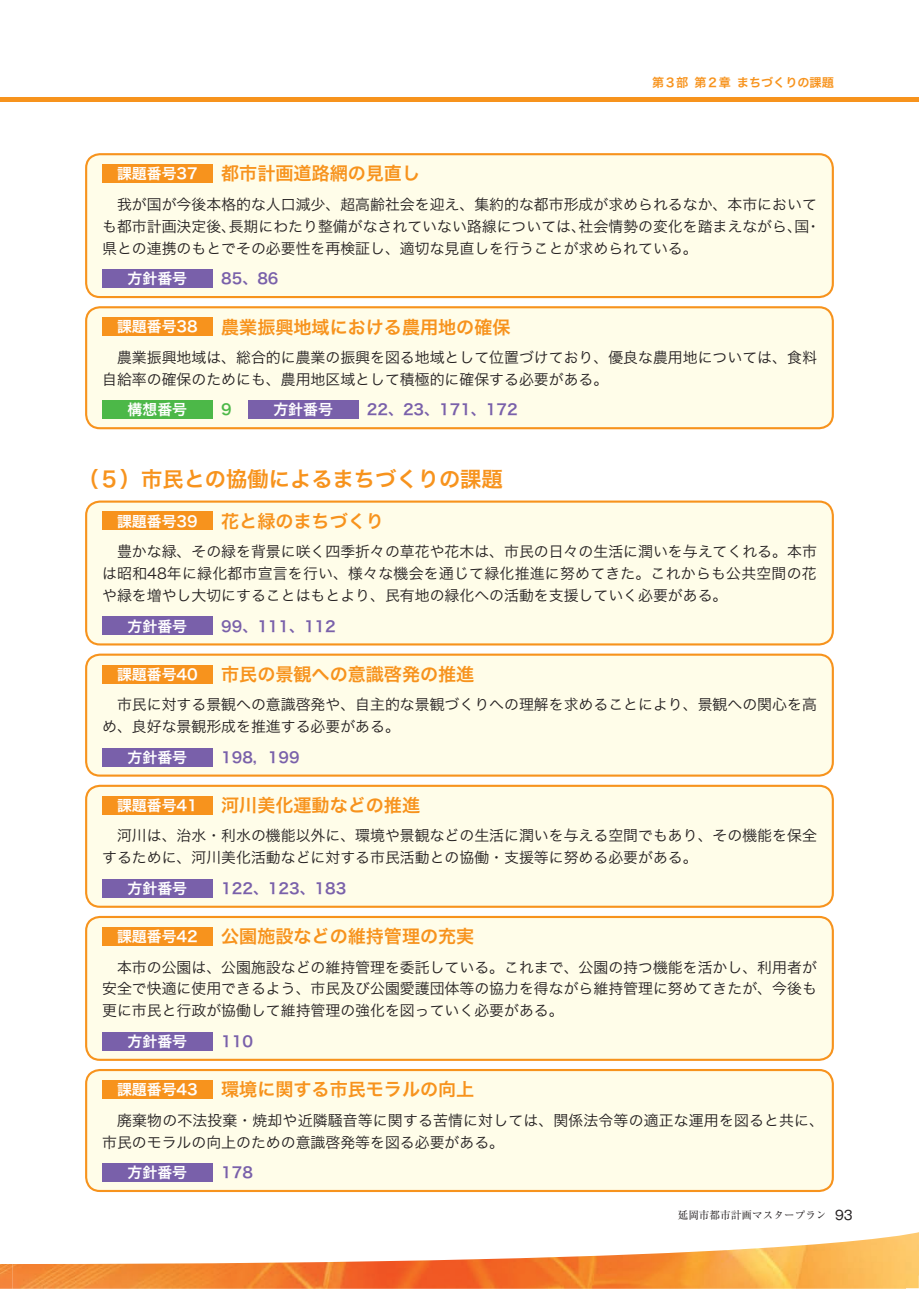
<style>
.page{position:relative;width:919px;height:1289px;background:#fff}
.page>*{position:absolute;margin:0;border:0;box-sizing:border-box;transform-origin:0 0}
.t1{font:21.3px "Hira Kaku Pro W6";color:#f7931d}
.t2{font:18px "Hira Kaku Pro W6";color:#f7931d}
.t3{font:14.85px/21.9px "Hira Kaku Pro W3";color:#231f20}
.t4{font:14.85px "Hira Kaku Pro W6";color:#fff}
.t5{font:14.85px "Hira Kaku Pro W6";color:#7960aa}
.t6{font:14.85px "Hira Kaku Pro W6";color:#4cb848}
.t7{font:12.15px "Hira Kaku Pro W6";color:#f7931d}
.t8{font:10.65px "Ryumin Pro";color:#231f20}
.s1{font-family:"Gothic MB101 Pro";font-size:12.75px}
</style>
<div class="page">
<img style="left:0;top:1264px;width:13px;height:24px">
<img style="left:13px;top:1232px;width:905px;height:56px">
<svg style="left:906px;top:1275px;width:13px;height:14px"></svg>
<hr style="left:0;top:98px;width:13px;height:4px;background:#f7931d">
<hr style="left:13px;top:98px;width:905px;height:4px;background:#f7931d">
<div style="left:86px;top:154px;width:746px;height:143px;background:#fffde9;border-radius:14px"></div>
<div style="left:85px;top:153px;width:748px;height:145px;border:2px solid #f7931d;border-radius:14px"></div>
<div style="left:102px;top:164px;width:111px;height:19px;background:#f7931d"></div>
<div style="left:102px;top:269px;width:111px;height:19px;background:#7960aa"></div>
<div style="left:86px;top:307px;width:746px;height:121px;background:#fffde9;border-radius:14px"></div>
<div style="left:85px;top:306px;width:748px;height:123px;border:2px solid #f7931d;border-radius:14px"></div>
<div style="left:102px;top:317px;width:111px;height:19px;background:#f7931d"></div>
<div style="left:102px;top:400px;width:111px;height:19px;background:#4cb848"></div>
<div style="left:248px;top:400px;width:110px;height:19px;background:#7960aa"></div>
<div style="left:86px;top:501px;width:746px;height:143px;background:#fffde9;border-radius:14px"></div>
<div style="left:85px;top:500px;width:748px;height:145px;border:2px solid #f7931d;border-radius:14px"></div>
<div style="left:102px;top:511px;width:111px;height:19px;background:#f7931d"></div>
<div style="left:102px;top:616px;width:111px;height:19px;background:#7960aa"></div>
<div style="left:86px;top:654px;width:746px;height:121px;background:#fffde9;border-radius:14px"></div>
<div style="left:85px;top:653px;width:748px;height:123px;border:2px solid #f7931d;border-radius:14px"></div>
<div style="left:102px;top:664px;width:111px;height:19px;background:#f7931d"></div>
<div style="left:102px;top:747px;width:111px;height:19px;background:#7960aa"></div>
<div style="left:86px;top:785px;width:746px;height:121px;background:#fffde9;border-radius:14px"></div>
<div style="left:85px;top:784px;width:748px;height:123px;border:2px solid #f7931d;border-radius:14px"></div>
<div style="left:102px;top:795px;width:111px;height:19px;background:#f7931d"></div>
<div style="left:102px;top:878px;width:111px;height:19px;background:#7960aa"></div>
<div style="left:86px;top:1069px;width:746px;height:121px;background:#fffde9;border-radius:14px"></div>
<div style="left:85px;top:1068px;width:748px;height:123px;border:2px solid #f7931d;border-radius:14px"></div>
<div style="left:102px;top:1079px;width:111px;height:19px;background:#f7931d"></div>
<div style="left:102px;top:1163px;width:111px;height:18px;background:#7960aa"></div>
<div style="left:86px;top:917px;width:746px;height:142px;background:#fffde9;border-radius:14px"></div>
<div style="left:85px;top:915px;width:748px;height:145px;border:2px solid #f7931d;border-radius:14px"></div>
<div style="left:102px;top:927px;width:111px;height:18px;background:#f7931d"></div>
<div style="left:102px;top:1031px;width:111px;height:19px;background:#7960aa"></div>
<p class="t7" style="left:652px;top:72px;width:183px">第３部 第２章 まちづくりの課題</p>
<p class="t4" style="left:117px;top:160px;width:82px">課題番号37</p>
<p class="t2" style="left:221px;top:157px;width:200px">都市計画道路網の見直し</p>
<p class="t3" style="left:102px;top:192px;width:720px">　我が国が今後本格的な人口減少、超高齢社会を迎え、集約的な都市形成が求められるなか、本市においても都市計画決定後、長期にわたり整備がなされていない路線については、社会情勢の変化を踏まえながら、国・県との連携のもとでその必要性を再検証し、適切な見直しを行うことが求められている。</p>
<p class="t4" style="left:128px;top:265px;width:61px">方針番号</p>
<p class="t5" style="left:221px;top:265px;width:59px">85、86</p>
<p class="t4" style="left:117px;top:313px;width:82px">課題番号38</p>
<p class="t2" style="left:221px;top:310px;width:291px">農業振興地域における農用地の確保</p>
<p class="t3" style="left:102px;top:345px;width:716px">　農業振興地域は、総合的に農業の振興を図る地域として位置づけており、優良な農用地については、食料自給率の確保のためにも、農用地区域として積極的に確保する必要がある。</p>
<p class="t4" style="left:273px;top:396px;width:61px">方針番号</p>
<p class="t5" style="left:367px;top:396px;width:152px">22、23、171、172</p>
<p class="t4" style="left:128px;top:396px;width:61px">構想番号</p>
<p class="t6" style="left:221px;top:396px;width:12px">9</p>
<p class="t1" style="left:77px;top:460px;width:427px">（５）市民との協働によるまちづくりの課題</p>
<p class="t4" style="left:117px;top:507px;width:82px">課題番号39</p>
<p class="t2" style="left:221px;top:505px;width:164px">花と緑のまちづくり</p>
<p class="t3" style="left:102px;top:539px;width:716px;text-align:justify">　豊かな緑、その緑を背景に咲く四季折々の草花や花木は、市民の日々の生活に潤いを与えてくれる。本市は昭和48年に緑化都市宣言を行い、様々な機会を通じて緑化推進に努めてきた。これからも公共空間の花や緑を増やし大切にすることはもとより、民有地の緑化への活動を支援していく必要がある。</p>
<p class="t4" style="left:128px;top:612px;width:61px">方針番号</p>
<p class="t5" style="left:221px;top:612px;width:116px">99、111、112</p>
<p class="t4" style="left:117px;top:660px;width:82px">課題番号40</p>
<p class="t2" style="left:221px;top:657px;width:254px">市民の景観への意識啓発の推進</p>
<p class="t3" style="left:102px;top:692px;width:716px">　市民に対する景観への意識啓発や、自主的な景観づくりへの理解を求めることにより、景観への関心を高め、良好な景観形成を推進する必要がある。</p>
<p class="t4" style="left:128px;top:743px;width:61px">方針番号</p>
<p class="t5" style="left:221px;top:743px;width:58px">198，１９９</p>
<p class="t4" style="left:117px;top:791px;width:82px">課題番号41</p>
<p class="t2" style="left:221px;top:789px;width:200px">河川美化運動などの推進</p>
<p class="t3" style="left:102px;top:823px;width:716px">　河川は、治水・利水の機能以外に、環境や景観などの生活に潤いを与える空間でもあり、その機能を保全するために、河川美化活動などに対する市民活動との協働・支援等に努める必要がある。</p>
<p class="t4" style="left:128px;top:874px;width:61px">方針番号</p>
<p class="t5" style="left:221px;top:874px;width:127px">122、123、183</p>
<p class="t4" style="left:117px;top:922px;width:82px">課題番号42</p>
<p class="t2" style="left:221px;top:920px;width:254px">公園施設などの維持管理の充実</p>
<p class="t3" style="left:102px;top:955px;width:716px;text-align:justify">　本市の公園は、公園施設などの維持管理を委託している。これまで、公園の持つ機能を活かし、利用者が安全で快適に使用できるよう、市民及び公園愛護団体等の協力を得ながら維持管理に努めてきたが、今後も更に市民と行政が協働して維持管理の強化を図っていく必要がある。</p>
<p class="t4" style="left:128px;top:1027px;width:61px">方針番号</p>
<p class="t5" style="left:221px;top:1027px;width:33px">110</p>
<p class="t4" style="left:117px;top:1075px;width:82px">課題番号43</p>
<p class="t2" style="left:221px;top:1073px;width:254px">環境に関する市民モラルの向上</p>
<p class="t3" style="left:102px;top:1107px;width:723px">　廃棄物の不法投棄・焼却や近隣騒音等に関する苦情に対しては、関係法令等の適正な運用を図ると共に、市民のモラルの向上のための意識啓発等を図る必要がある。</p>
<p class="t4" style="left:128px;top:1159px;width:61px">方針番号</p>
<p class="t5" style="left:221px;top:1159px;width:33px">178</p>
<p class="t8" style="left:677px;top:1206px;width:176px">延岡市都市計画マスタープラン <span class="s1">93</span></p>
</div>
